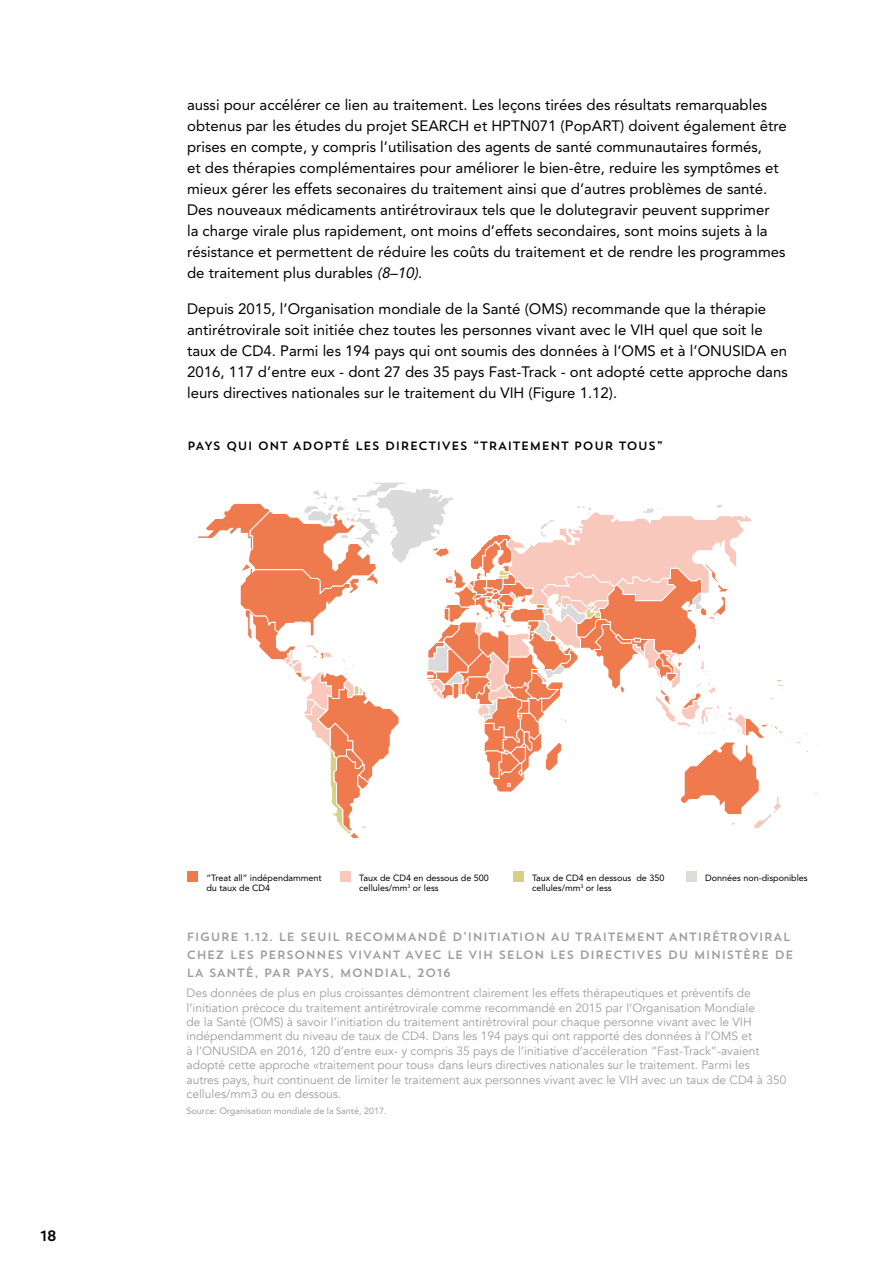
<style>
.page{position:relative;width:893px;height:1263px;background:#fff}
.page>*{position:absolute;margin:0;border:0;box-sizing:border-box;transform-origin:0 0}
.t1{font:15px/21px "Avenir";color:#000}
.t2{font:15px "Trend Sans One";color:#000}
.t3{font:12px/14.4px "Avenir";color:#9d9d9c}
.t4{font:12px/18px "Trend Sans One";color:#9d9d9c}
.t5{font:12px "Trend Sans One";color:#000}
.t6{font:9px/10.8px "Avenir";color:#000}
.t7{font:9px "Avenir";color:#9d9d9c}
.s1{font-style:italic}
</style>
<div class="page">
<div style="left:187px;top:871px;width:11px;height:11px;background:#ef7a4e"></div>
<div style="left:340px;top:871px;width:11px;height:11px;background:#f9c8bc"></div>
<div style="left:513px;top:871px;width:11px;height:11px;background:#d8d085"></div>
<div style="left:686px;top:871px;width:11px;height:11px;background:#e0dbd7"></div>
<svg style="left:198px;top:482px;width:586px;height:356px"></svg>
<p class="t1" style="left:187px;top:94px;width:601px">aussi pour accélérer ce lien au traitement. Les leçons tirées des résultats remarquables obtenus par les études du projet SEARCH et HPTN071 (PopART) doivent également être prises en compte, y compris l’utilisation des agents de santé communautaires formés,<br>et des thérapies complémentaires pour améliorer le bien-être, reduire les symptômes et mieux gérer les effets seconaires du traitement ainsi que d’autres problèmes de santé.<br>Des nouveaux médicaments antirétroviraux tels que le dolutegravir peuvent supprimer<br>la charge virale plus rapidement, ont moins d’effets secondaires, sont moins sujets à la résistance et permettent de réduire les coûts du traitement et de rendre les programmes de traitement plus durables <span class="s1">(8–10)</span>.</p>
<p class="t1" style="left:187px;top:298px;width:602px">Depuis 2015, l’Organisation mondiale de la Santé (OMS) recommande que la thérapie antirétrovirale soit initiée chez toutes les personnes vivant avec le VIH quel que soit le taux de CD4. Parmi les 194 pays qui ont soumis des données à l’OMS et à l’ONUSIDA en 2016, 117 d’entre eux - dont 27 des 35 pays Fast-Track - ont adopté cette approche dans leurs directives nationales sur le traitement du VIH (Figure 1.12).</p>
<p class="t5" style="left:187px;top:438px;width:478px">PAYS QUI ONT ADOPTÉ LES DIRECTIVES “TRAITEMENT POUR TOUS”</p>
<p class="t2" style="left:40px;top:1226px;width:19px">18</p>
<p class="t6" style="left:206px;top:872px;width:117px">“Treat all” indépendamment du taux de CD4</p>
<p class="t6" style="left:359px;top:872px;width:131px">Taux de CD4 en dessous de 500 cellules/mm<sup>3</sup> or less</p>
<p class="t6" style="left:532px;top:872px;width:134px">Taux de CD4 en dessous de 350 cellules/mm<sup>3</sup> or less</p>
<p class="t6" style="left:705px;top:872px;width:104px">Données non-disponibles</p>
<p class="t4" style="left:187px;top:927px;width:609px">FIGURE 1.12. LE SEUIL RECOMMANDÉ D’INITIATION AU TRAITEMENT ANTIRÉTROVIRAL<br>CHEZ LES PERSONNES VIVANT AVEC LE VIH SELON LES DIRECTIVES DU MINISTÈRE DE<br>LA SANTÉ, PAR PAYS, MONDIAL, 2016</p>
<p class="t3" style="left:187px;top:986px;width:601px">Des données de plus en plus croissantes démontrent clairement les effets thérapeutiques et préventifs de l’initiation précoce du traitement antirétrovirale comme recommandé en 2015 par l’Organisation Mondiale<br>de la Santé (OMS) à savoir l’initiation du traitement antirétroviral pour chaque personne vivant avec le VIH indépendamment du niveau de taux de CD4. Dans les 194 pays qui ont rapporté des données à l’OMS et<br>à l’ONUSIDA en 2016, 120 d’entre eux- y compris 35 pays de l’initiative d’accéleration “Fast-Track”-avaient adopté cette approche «traitement pour tous» dans leurs directives nationales sur le traitement. Parmi les<br>autres pays, huit continuent de limiter le traitement aux personnes vivant avec le VIH avec un taux de CD4 à 350 cellules/mm3 ou en dessous.</p>
<p class="t7" style="left:187px;top:1106px;width:201px">Source: Organisation mondiale de la Santé, 2017.</p>
</div>
